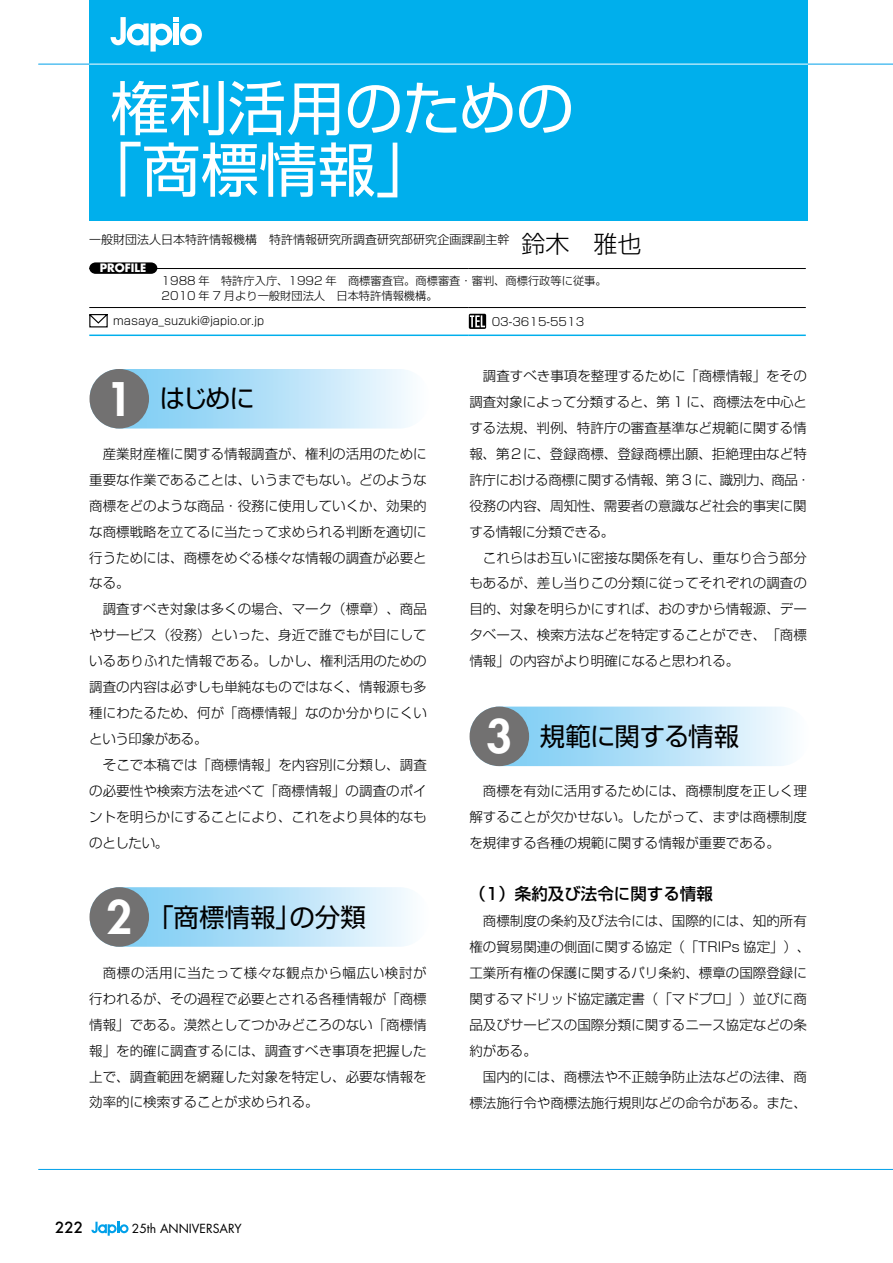
<style>
.page{position:relative;width:893px;height:1263px;background:#fff}
.page>*{position:absolute;margin:0;border:0;box-sizing:border-box;transform-origin:0 0}
.t1{font:58.5px/61.5px "Shin Go Pro";color:#fff}
.t2{font:25.5px "Shin Go Pro";letter-spacing:-.01em;color:#000}
.t3{font:25.5px "Shin Go Pro";letter-spacing:-.035em;color:#000}
.t4{font:500 16.5px "Shin Go Pro";color:#000}
.t5{font:500 15px "Futura";color:#000}
.t6{font:300 13.5px/26px "Shin Go Pro";color:#000;text-align:justify}
.t7{font:12.15px "Futura";color:#000}
.t8{font:300 12px "Shin Go Pro";color:#000}
.t9{font:300 11.25px/15px "Shin Go Pro";color:#000}
.t10{font:700 11.25px "Futura";color:#fff}
.s1{font-size:24px}
.s2{font-family:"Futura";font-weight:800;font-size:45px;color:#fff}
</style>
<div class="page">
<hr style="left:39px;top:64px;width:854px;height:1px;background:#00a0e9">
<hr style="left:39px;top:1169px;width:854px;height:1px;background:#00a0e9">
<svg style="left:91px;top:1222px;width:38px;height:14px"></svg>
<div style="left:89px;top:0;width:719px;height:221px;background:#00afec"></div>
<hr style="left:90px;top:64px;width:718px;height:1px;background:#fff">
<svg style="left:111px;top:17px;width:91px;height:35px"></svg>
<hr style="left:89px;top:268px;width:380px;height:1px;background:#000">
<hr style="left:469px;top:268px;width:337px;height:1px;background:#000">
<hr style="left:89px;top:307px;width:380px;height:1px;background:#000">
<hr style="left:469px;top:307px;width:337px;height:1px;background:#000">
<hr style="left:89px;top:335px;width:380px;height:1px;background:#00afec">
<hr style="left:469px;top:335px;width:337px;height:1px;background:#00afec">
<svg style="left:89px;top:314px;width:19px;height:14px"></svg>
<svg style="left:469px;top:314px;width:17px;height:15px"></svg>
<svg style="left:89px;top:262px;width:68px;height:12px"></svg>
<svg style="left:90px;top:369px;width:320px;height:59px;background:#b8e2f8"></svg>
<div style="left:90px;top:369px;width:59px;height:59px;background:#727171;border-radius:50%"></div>
<svg style="left:90px;top:887px;width:320px;height:60px;background:#b9e3f8"></svg>
<div style="left:90px;top:887px;width:59px;height:60px;background:#727171;border-radius:50%"></div>
<svg style="left:470px;top:706px;width:320px;height:60px;background:#b9e3f8"></svg>
<div style="left:470px;top:706px;width:59px;height:60px;background:#727171;border-radius:50%"></div>
<h1 class="t1" style="left:83px;top:70px;width:492px;text-indent:27px">権利活用のための「商標情報」</h1>
<p class="t8" style="left:89px;top:229px;width:553px">一般財団法人日本特許情報機構　特許情報研究所調査研究部研究企画課副主幹 <span class="s1">鈴木　雅也</span></p>
<p class="t9" style="left:162px;top:272px;width:447px">1988 年　特許庁入庁、1992 年　商標審査官。商標審査・審判、商標行政等に従事。<br>2010 年 7 月より一般財団法人　日本特許情報機構。</p>
<p class="t9" style="left:113px;top:312px;width:197px">masaya_suzuki@japio.or.jp　　　　</p>
<p class="t9" style="left:492px;top:313px;width:94px">03-3615-5513</p>
<p class="t10" style="left:100px;top:260px;width:48px">PROFILE</p>
<h2 class="t2" style="left:106px;top:378px;width:150px"><span class="s2">1</span> はじめに</h2>
<p class="t6" style="left:89px;top:439px;width:339px;text-indent:14px">産業財産権に関する情報調査が、権利の活用のために重要な作業であることは、いうまでもない。どのような商標をどのような商品・役務に使用していくか、効果的な商標戦略を立てるに当たって求められる判断を適切に行うためには、商標をめぐる様々な情報の調査が必要となる。</p>
<p class="t6" style="left:89px;top:595px;width:339px;text-indent:14px">調査すべき対象は多くの場合、マーク（標章）、商品やサービス（役務）といった、身近で誰でもが目にしているありふれた情報である。しかし、権利活用のための調査の内容は必ずしも単純なものではなく、情報源も多種にわたるため、何が「商標情報」なのか分かりにくいという印象がある。</p>
<p class="t6" style="left:89px;top:750px;width:339px;text-indent:14px">そこで本稿では「商標情報」を内容別に分類し、調査の必要性や検索方法を述べて「商標情報」の調査のポイントを明らかにすることにより、これをより具体的なものとしたい。</p>
<h2 class="t2" style="left:106px;top:896px;width:261px"><span class="s2">2</span> 「商標情報」の分類</h2>
<p class="t6" style="left:89px;top:958px;width:339px;text-indent:14px">商標の活用に当たって様々な観点から幅広い検討が行われるが、その過程で必要とされる各種情報が「商標情報」である。漠然としてつかみどころのない「商標情報」を的確に調査するには、調査すべき事項を把握した上で、調査範囲を網羅した対象を特定し、必要な情報を効率的に検索することが求められる。</p>
<p class="t6" style="left:469px;top:361px;width:342px;text-align:left;text-indent:14px">調査すべき事項を整理するために「商標情報」をその調査対象によって分類すると、第 1 に、商標法を中心とする法規、判例、特許庁の審査基準など規範に関する情報、第２に、登録商標、登録商標出願、拒絶理由など特許庁における商標に関する情報、第 3 に、識別力、商品・役務の内容、周知性、需要者の意識など社会的事実に関する情報に分類できる。</p>
<p class="t6" style="left:469px;top:543px;width:339px;text-indent:14px">これらはお互いに密接な関係を有し、重なり合う部分もあるが、差し当りこの分類に従ってそれぞれの調査の目的、対象を明らかにすれば、おのずから情報源、データベース、検索方法などを特定することができ、「商標情報」の内容がより明確になると思われる。</p>
<h2 class="t3" style="left:486px;top:715px;width:255px"><span class="s2">3</span> 規範に関する情報</h2>
<p class="t6" style="left:469px;top:776px;width:339px;text-indent:14px">商標を有効に活用するためには、商標制度を正しく理解することが欠かせない。したがって、まずは商標制度を規律する各種の規範に関する情報が重要である。</p>
<p class="t4" style="left:469px;top:880px;width:245px">（1）条約及び法令に関する情報</p>
<p class="t6" style="left:469px;top:906px;width:342px;text-align:left;text-indent:14px">商標制度の条約及び法令には、国際的には、知的所有権の貿易関連の側面に関する協定（「TRIPs 協定」）、工業所有権の保護に関するパリ条約、標章の国際登録に関するマドリッド協定議定書（「マドプロ」）並びに商品及びサービスの国際分類に関するニース協定などの条約がある。</p>
<p class="t6" style="left:469px;top:1062px;width:339px;text-align:right">国内的には、商標法や不正競争防止法などの法律、商標法施行令や商標法施行規則などの命令がある。また、</p>
<p class="t5" style="left:55px;top:1217px;width:29px">222</p>
<p class="t7" style="left:132px;top:1220px;width:111px">25th ANNIVERSARY</p>
</div>
